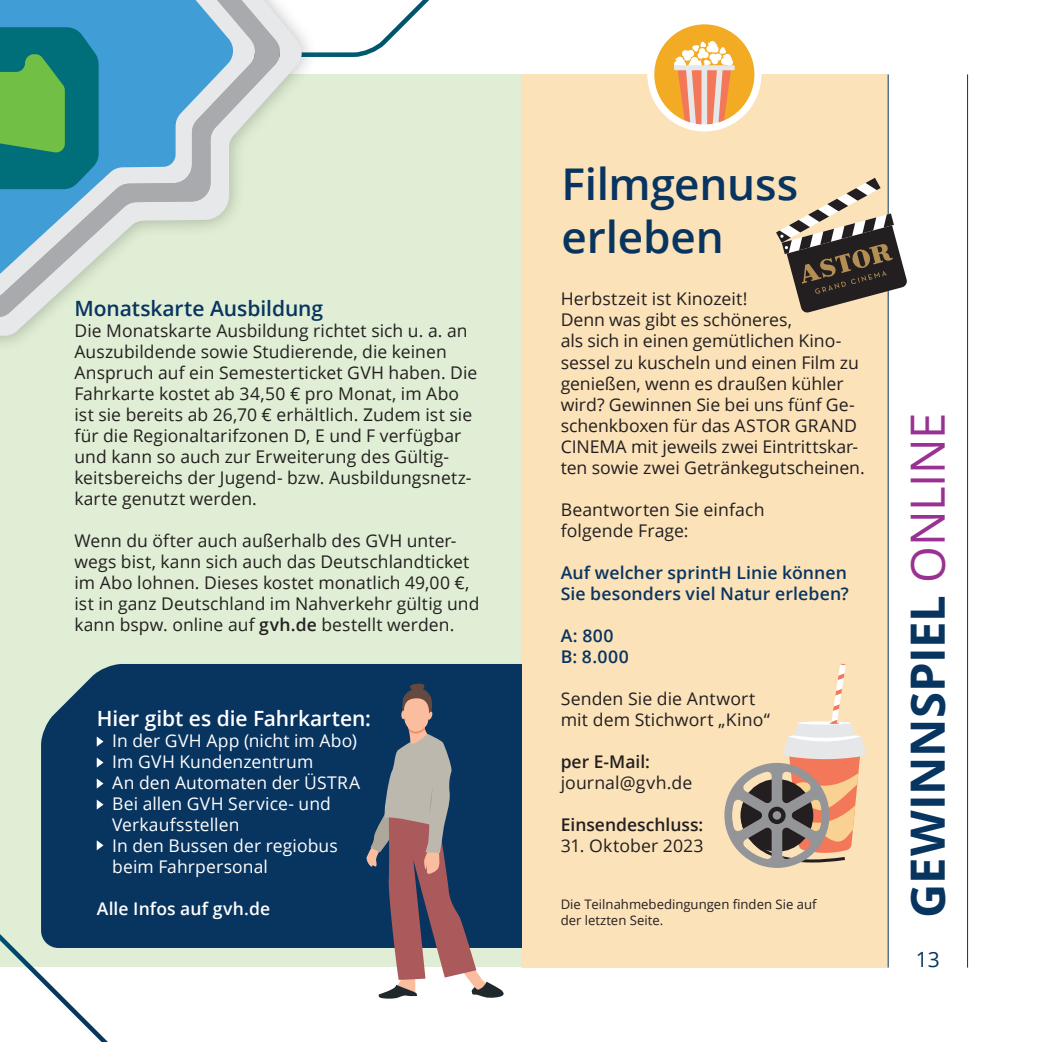
<style>
.page{position:relative;width:1042px;height:1042px;background:#fff}
.page>*{position:absolute;margin:0;border:0;box-sizing:border-box;transform-origin:0 0}
.t1{font:700 47.25px "Open Sans";letter-spacing:-.005em;color:#083460}
.t2{font:600 43.75px/52.5px "Open Sans";letter-spacing:-.005em;color:#083460}
.t3{font:600 21px "Open Sans";letter-spacing:-.005em;color:#fff}
.t4{font:600 21px "Open Sans";letter-spacing:-.005em;color:#083460}
.t5{font:21px "Open Sans";color:#083460}
.t6{font:17.5px/21px "Open Sans";letter-spacing:.005em;color:#231f20}
.t7{font:17.5px/21px "Open Sans";letter-spacing:.005em;color:#fff}
.t8{font:600 17.5px/21px "Open Sans";letter-spacing:.01em;color:#083460}
.t9{font:600 17.5px "Open Sans";color:#231f20}
.t10{font:600 17.5px "Open Sans";letter-spacing:.005em;color:#fff}
.t11{font:13.12px/15.8px "Open Sans";color:#231f20}
.s1{font-weight:600}
.s2{font-weight:400;color:#993192}
</style>
<div class="page">
<div style="left:521px;top:74px;width:367px;height:893px;background:#fbe2b9"></div>
<div style="left:0;top:74px;width:521px;height:893px;background:#dfeed4"></div>
<div style="left:41px;top:664px;width:480px;height:284px;background:#083460"></div>
<svg style="left:0;top:317px;width:44px;height:19px"></svg>
<svg style="left:0;top:189px;width:237px;height:128px"></svg>
<svg style="left:0;top:189px;width:235px;height:93px"></svg>
<svg style="left:0;top:0;width:429px;height:189px"></svg>
<hr style="left:967px;top:74px;width:1px;height:893px;background:#083460">
<hr style="left:888px;top:74px;width:1px;height:893px;background:#083460">
<svg style="left:651px;top:21px;width:107px;height:107px;background:#f4b845"></svg>
<svg style="left:673px;top:41px;width:62px;height:87px;background:#f1b988"></svg>
<div style="left:647px;top:17px;width:114px;height:114px;border:7px solid #fff;border-radius:50%"></div>
<svg style="left:724px;top:664px;width:142px;height:204px"></svg>
<svg style="left:776px;top:178px;width:131px;height:135px"></svg>
<svg style="left:97px;top:736px;width:6px;height:10px"></svg>
<svg style="left:97px;top:757px;width:6px;height:10px"></svg>
<svg style="left:97px;top:778px;width:6px;height:10px"></svg>
<svg style="left:97px;top:799px;width:6px;height:10px"></svg>
<svg style="left:0;top:828px;width:132px;height:214px"></svg>
<svg style="left:366px;top:683px;width:141px;height:316px;background:#5e6478"></svg>
<p class="t4" style="left:74px;top:294px;width:250px">Monatskarte Ausbildung</p>
<p class="t6" style="left:74px;top:320px;width:404px">Die Monatskarte Ausbildung richtet sich u. a. an Auszubildende sowie Studierende, die keinen Anspruch auf ein Semesterticket GVH haben. Die Fahrkarte kostet ab 34,50 € pro Monat, im Abo ist sie bereits ab 26,70 € erhältlich. Zudem ist sie für die Regionaltarifzonen D, E und F verfügbar und kann so auch zur Erweiterung des Gültig&shy;keitsbereichs der Jugend- bzw. Ausbildungsnetz&shy;karte genutzt werden.</p>
<p class="t6" style="left:74px;top:530px;width:406px">Wenn du öfter auch außerhalb des GVH unter&shy;wegs bist, kann sich auch das Deutschlandticket im Abo lohnen. Dieses kostet monatlich 49,00 €, ist in ganz Deutschland im Nahverkehr gültig und kann bspw. online auf <span class="s1">gvh.de</span> bestellt werden.</p>
<p class="t3" style="left:97px;top:703px;width:276px">Hier gibt es die Fahrkarten:</p>
<p class="t7" style="left:112px;top:729px;width:249px">In der GVH App (nicht im Abo)<br>Im GVH Kundenzentrum<br>An den Automaten der ÜSTRA<br>Bei allen GVH Service- und<br>Verkaufsstellen<br>In den Bussen der regiobus beim Fahrpersonal</p>
<p class="t10" style="left:97px;top:896px;width:175px">Alle Infos auf gvh.de</p>
<h2 class="t2" style="left:561px;top:157px;width:238px">Filmgenuss erleben</h2>
<p class="t6" style="left:561px;top:288px;width:306px">Herbstzeit ist Kinozeit!<br>Denn was gibt es schöneres,<br>als sich in einen gemütlichen Kino&shy;sessel zu kuscheln und einen Film zu genießen, wenn es draußen kühler wird? Gewinnen Sie bei uns fünf Ge&shy;schenkboxen für das ASTOR GRAND CINEMA mit jeweils zwei Eintrittskar&shy;ten sowie zwei Getränkegutscheinen.</p>
<p class="t6" style="left:561px;top:498px;width:205px">Beantworten Sie einfach folgende Frage:</p>
<p class="t8" style="left:561px;top:561px;width:290px">Auf welcher sprintH Linie können<br>Sie besonders viel Natur erleben?</p>
<p class="t8" style="left:561px;top:624px;width:70px">A: 800<br>B: 8.000</p>
<p class="t6" style="left:561px;top:687px;width:211px">Senden Sie die Antwort mit dem Stichwort „Kino“</p>
<p class="t9" style="left:561px;top:749px;width:91px">per E-Mail:</p>
<p class="t6" style="left:561px;top:771px;width:133px">journal@gvh.de</p>
<p class="t9" style="left:561px;top:812px;width:144px">Einsendeschluss:</p>
<p class="t6" style="left:561px;top:834px;width:144px">31. Oktober 2023</p>
<p class="t11" style="left:561px;top:896px;width:257px">Die Teilnahmebedingungen finden Sie auf der letzten Seite.</p>
<h1 class="t1" style="left:894px;top:918px;width:506px;rotate:-90deg">GEWINNSPIEL <span class="s2">ONLINE</span></h1>
<p class="t5" style="left:916px;top:945px;width:26px">13</p>
</div>
